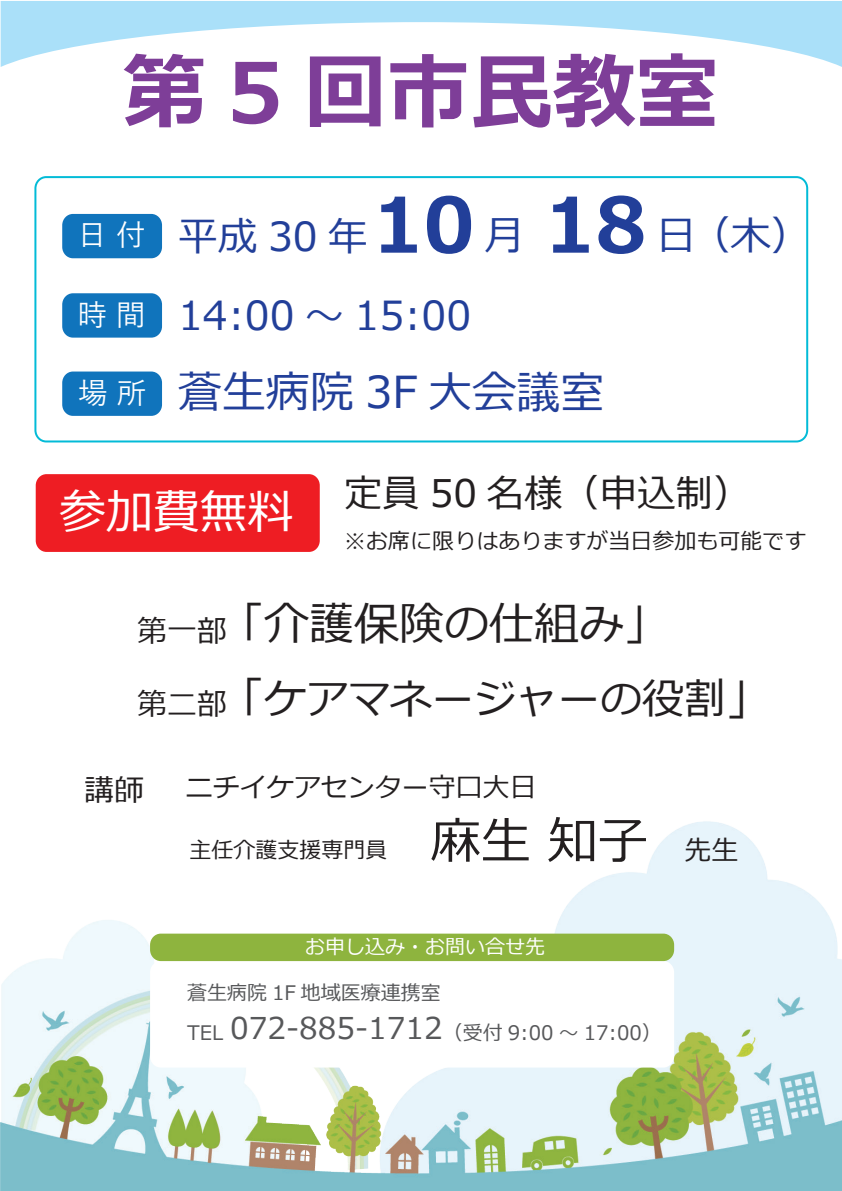
<style>
.page{position:relative;width:842px;height:1191px;background:#fff}
.page>*{position:absolute;margin:0;border:0;box-sizing:border-box;transform-origin:0 0}
.t1{font:700 83px "Meiryo";color:#7e3e98}
.t2{font:50px "Meiryo";color:#231f20}
.t3{font:47px "Meiryo";color:#fff}
.t4{font:45px "Meiryo";color:#231f20}
.t5{font:44px "Meiryo";color:#223f99}
.t6{font:42px "Meiryo";color:#231f20}
.t7{font:40px "Meiryo";color:#223f99}
.t8{font:38px "Meiryo";color:#231f20}
.t9{font:30px "Meiryo";color:#231f20}
.t10{font:500 30px "Yu Gothic";color:#fff}
.t11{font:27px "Meiryo";color:#231f20}
.t12{font:22px "Meiryo";color:#231f20}
.t13{font:20px/40px "Meiryo";color:#57585a}
.t14{font:20px "Meiryo";color:#fff}
.s1{font-weight:700;font-size:76px}
.s2{font-family:"Yu Gothic";font-weight:500;font-size:30px;color:#fff}
.s3{font-size:45px}
.s4{font-size:27px}
.s5{font-size:30px}
</style>
<div class="page">
<img style="left:1px;top:821px;width:840px;height:370px">
<div style="left:34px;top:176px;width:774px;height:266px;border:2px solid #03bbd7;border-radius:11px"></div>
<div style="left:150px;top:961px;width:524px;height:106px;background:#fff;border-radius:11px"></div>
<div style="left:150px;top:933px;width:524px;height:28px;background:#8eb43e;border-radius:11px"></div>
<div style="left:62px;top:214px;width:100px;height:44px;background:#1074bc;border-radius:11px"></div>
<div style="left:62px;top:371px;width:100px;height:45px;background:#1074bc;border-radius:11px"></div>
<div style="left:36px;top:474px;width:284px;height:78px;background:#ee1d23;border-radius:11px"></div>
<div style="left:62px;top:293px;width:100px;height:44px;background:#1074bc;border-radius:11px"></div>
<svg style="left:1px;top:1px;width:841px;height:66px"></svg>
<h1 class="t1" style="left:123px;top:34px;width:597px">第 5 回市民教室</h1>
<h3 class="t10" style="left:77px;top:208px;width:70px">日 付</h3>
<h3 class="t7" style="left:178px;top:208px;width:634px">平成 30 年<span class="s1">10</span> 月 <span class="s1">18</span> 日（木）</h3>
<h3 class="t7" style="left:77px;top:287px;width:395px"><span class="s2">時 間</span> 14:00 ～ 15:00</h3>
<h3 class="t5" style="left:78px;top:362px;width:528px"><span class="s2">場 所</span> 蒼生病院 3F 大会議室</h3>
<h3 class="t3" style="left:59px;top:479px;width:237px">参加費無料</h3>
<h3 class="t8" style="left:344px;top:467px;width:409px">定員 50 名様（申込制）</h3>
<p class="t12" style="left:344px;top:525px;width:463px">※お席に限りはありますが当日参加も可能です</p>
<h3 class="t9" style="left:137px;top:610px;width:91px">第一部</h3>
<h3 class="t9" style="left:137px;top:683px;width:91px">第二部</h3>
<h3 class="t4" style="left:219px;top:593px;width:451px">「介護保険の仕組み」</h3>
<h3 class="t6" style="left:219px;top:669px;width:553px"><span class="s3">「</span>ケアマネージャーの役割<span class="s3">」</span></h3>
<h3 class="t9" style="left:84px;top:769px;width:61px">講師</h3>
<h3 class="t11" style="left:186px;top:768px;width:352px">ニチイケアセンター守口大日</h3>
<p class="t12" style="left:189px;top:835px;width:200px">主任介護支援専門員</p>
<h2 class="t2" style="left:431px;top:806px;width:309px">麻生 知子 <span class="s4">先生</span></h2>
<p class="t14" style="left:305px;top:933px;width:241px">お申し込み・お問い合せ先</p>
<p class="t13" style="left:187px;top:974px;width:476px">蒼生病院 1F 地域医療連携室<br>TEL <span class="s5">072-885-1712</span>（受付 9:00 ～ 17:00）</p>
</div>
